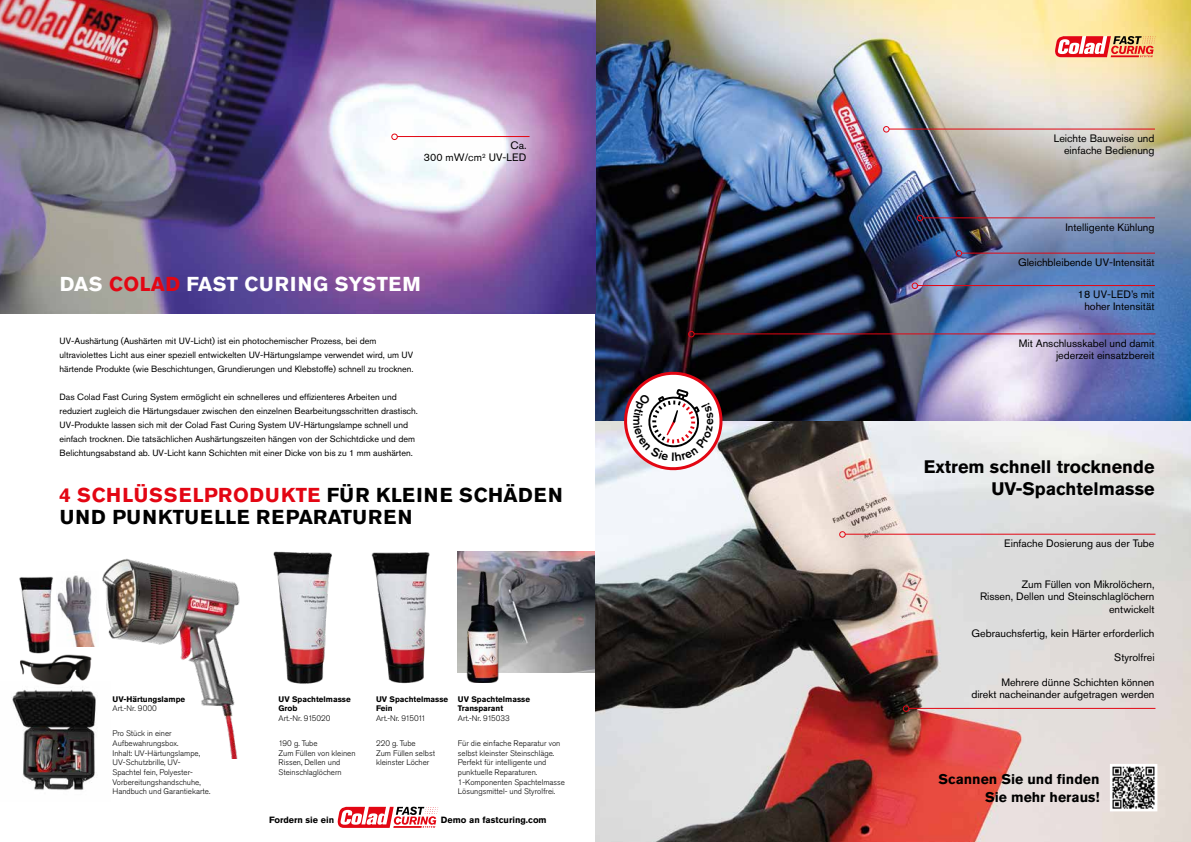
<style>
.page{position:relative;width:1191px;height:842px;background:#fff}
.page>*{position:absolute;margin:0;border:0;box-sizing:border-box;transform-origin:0 0}
.t1{font:700 20px/22px "Akzidenz Grotesk Pro";letter-spacing:.04em;color:#000}
.t2{font:700 20px "Akzidenz Grotesk Pro";letter-spacing:.02em;color:#fff}
.t3{font:700 18px/22px "Akzidenz Grotesk Pro";color:#000;text-align:right}
.t4{font:700 14px/18px "Akzidenz Grotesk Pro";color:#000;text-align:right}
.t5{font:10.7px/12.2px "Akzidenz Grotesk Pro";color:#000;text-align:right}
.t6{font:9px/14px "Akzidenz Grotesk Pro";color:#000}
.t7{font:700 9px "Akzidenz Grotesk Pro";color:#000}
.t8{font:300 8px/9.6px "Akzidenz Grotesk Pro";color:#000}
.t9{font:700 8px/9.6px "Akzidenz Grotesk Pro";color:#000}
.t10{font:300 8px "Akzidenz Grotesk Pro";letter-spacing:-.025em;color:#000}
.s1{color:#e30613}
</style>
<div class="page">
<img style="left:57px;top:575px;width:38px;height:71px">
<img style="left:458px;top:552px;width:137px;height:120px">
<img style="left:11px;top:694px;width:84px;height:96px">
<img style="left:95px;top:558px;width:145px;height:200px">
<img style="left:595px;top:0;width:596px;height:842px">
<hr style="left:889px;top:129px;width:266px;height:1px;background:#e30613">
<svg style="left:883px;top:126px;width:6px;height:6px"></svg>
<hr style="left:922px;top:218px;width:233px;height:1px;background:#e30613">
<svg style="left:917px;top:215px;width:6px;height:6px"></svg>
<hr style="left:917px;top:285px;width:238px;height:1px;background:#e30613">
<svg style="left:912px;top:283px;width:6px;height:6px"></svg>
<hr style="left:961px;top:253px;width:194px;height:1px;background:#e30613">
<svg style="left:956px;top:250px;width:6px;height:6px"></svg>
<hr style="left:694px;top:334px;width:461px;height:1px;background:#e30613">
<svg style="left:688px;top:331px;width:6px;height:6px"></svg>
<svg style="left:1055px;top:36px;width:101px;height:21px"></svg>
<img style="left:0;top:0;width:595px;height:314px">
<hr style="left:845px;top:534px;width:310px;height:1px;background:#e30613">
<svg style="left:839px;top:531px;width:6px;height:6px"></svg>
<hr style="left:908px;top:708px;width:247px;height:1px;background:#e30613">
<svg style="left:903px;top:706px;width:6px;height:6px"></svg>
<svg style="left:338px;top:807px;width:100px;height:21px"></svg>
<img style="left:273px;top:551px;width:59px;height:133px">
<img style="left:371px;top:552px;width:59px;height:132px">
<img style="left:19px;top:576px;width:34px;height:72px">
<img style="left:461px;top:568px;width:45px;height:114px">
<hr style="left:397px;top:136px;width:132px;height:1px;background:#e30613">
<svg style="left:391px;top:134px;width:6px;height:6px"></svg>
<img style="left:1111px;top:766px;width:44px;height:43px">
<div style="left:1109px;top:764px;width:48px;height:47px;border:1px solid #fff"></div>
<img style="left:15px;top:648px;width:81px;height:46px">
<svg style="left:621px;top:367px;width:106px;height:105px"></svg>
<p class="t5" style="left:424px;top:139px;width:104px">Ca.<br>300 mW/cm<sup>2</sup> UV-LED</p>
<h1 class="t2" style="left:60px;top:271px;width:363px">DAS <span class="s1">COLAD</span> FAST CURING SYSTEM</h1>
<p class="t6" style="left:60px;top:334px;width:355px">UV-Aushärtung (Aushärten mit UV-Licht) ist ein photochemischer Prozess, bei dem ultraviolettes Licht aus einer speziell entwickelten UV-Härtungslampe verwendet wird, um UV härtende Produkte (wie Beschichtungen, Grundierungen und Klebstoffe) schnell zu trocknen.</p>
<p class="t6" style="left:60px;top:390px;width:360px">Das Colad Fast Curing System ermöglicht ein schnelleres und effizienteres Arbeiten und reduziert zugleich die Härtungsdauer zwischen den einzelnen Bearbeitungsschritten drastisch.<br>UV-Produkte lassen sich mit der Colad Fast Curing System UV-Härtungslampe schnell und einfach trocknen. Die tatsächlichen Aushärtungszeiten hängen von der Schichtdicke und dem Belichtungsabstand ab. UV-Licht kann Schichten mit einer Dicke von bis zu 1 mm aushärten.</p>
<h1 class="t1" style="left:60px;top:484px;width:504px"><span class="s1">4 SCHLÜSSELPRODUKTE</span> FÜR KLEINE SCHÄDEN<br>UND PUNKTUELLE REPARATUREN</h1>
<p class="t9" style="left:113px;top:694px;width:74px">UV-Härtungslampe</p>
<p class="t8" style="left:113px;top:704px;width:46px">Art.-Nr. 9000</p>
<p class="t8" style="left:113px;top:729px;width:99px">Pro Stück in einer<br>Aufbewahrungsbox.<br>Inhalt: UV-Härtungslampe,<br>UV-Schutzbrille, UV-<br>Spachtel fein, Polyester-<br>Vorbereitungshandschuhe,<br>Handbuch und Garantiekarte.</p>
<p class="t9" style="left:278px;top:694px;width:74px">UV Spachtelmasse<br>Grob</p>
<p class="t8" style="left:278px;top:713px;width:54px">Art.-Nr. 915020</p>
<p class="t8" style="left:278px;top:738px;width:79px">190 g. Tube<br>Zum Füllen von kleinen<br>Rissen, Dellen und<br>Steinschlaglöchern</p>
<p class="t9" style="left:376px;top:694px;width:74px">UV Spachtelmasse<br>Fein</p>
<p class="t10" style="left:376px;top:713px;width:51px">Art.-Nr. 915011</p>
<p class="t8" style="left:376px;top:738px;width:60px">220 g. Tube<br>Zum Füllen selbst kleinster Löcher</p>
<p class="t9" style="left:458px;top:694px;width:74px">UV Spachtelmasse<br>Transparant</p>
<p class="t8" style="left:458px;top:713px;width:54px">Art.-Nr. 915033</p>
<p class="t8" style="left:458px;top:738px;width:109px">Für die einfache Reparatur von selbst kleinster Steinschläge.<br>Perfekt für intelligente und punktuelle Reparaturen.<br>1-Komponenten Spachtelmasse<br>Lösungsmittel- und Styrolfrei.</p>
<p class="t7" style="left:269px;top:814px;width:67px">Fordern sie ein</p>
<p class="t7" style="left:441px;top:814px;width:107px">Demo an fastcuring.com</p>
<p class="t5" style="left:1053px;top:132px;width:102px">Leichte Bauweise und einfache Bedienung</p>
<p class="t5" style="left:1065px;top:221px;width:91px">Intelligente Kühlung</p>
<p class="t5" style="left:1018px;top:256px;width:138px">Gleichbleibende UV-Intensität</p>
<p class="t5" style="left:1078px;top:288px;width:78px;text-align:center">18 UV-LED’s mit hoher Intensität</p>
<p class="t5" style="left:1018px;top:337px;width:137px">Mit Anschlusskabel und damit jederzeit einsatzbereit</p>
<h2 class="t3" style="left:924px;top:455px;width:232px">Extrem schnell trocknende<br>UV-Spachtelmasse</h2>
<p class="t5" style="left:1004px;top:537px;width:152px">Einfache Dosierung aus der Tube</p>
<p class="t5" style="left:980px;top:578px;width:176px">Zum Füllen von Mikrolöchern,<br>Rissen, Dellen und Steinschlaglöchern entwickelt</p>
<p class="t5" style="left:971px;top:627px;width:184px">Gebrauchsfertig, kein Härter erforderlich</p>
<p class="t5" style="left:1114px;top:651px;width:42px">Styrolfrei</p>
<p class="t5" style="left:971px;top:676px;width:185px">Mehrere dünne Schichten können<br>direkt nacheinander aufgetragen werden</p>
<h3 class="t4" style="left:938px;top:770px;width:162px">Scannen Sie und finden<br>Sie mehr heraus!</h3>
</div>
